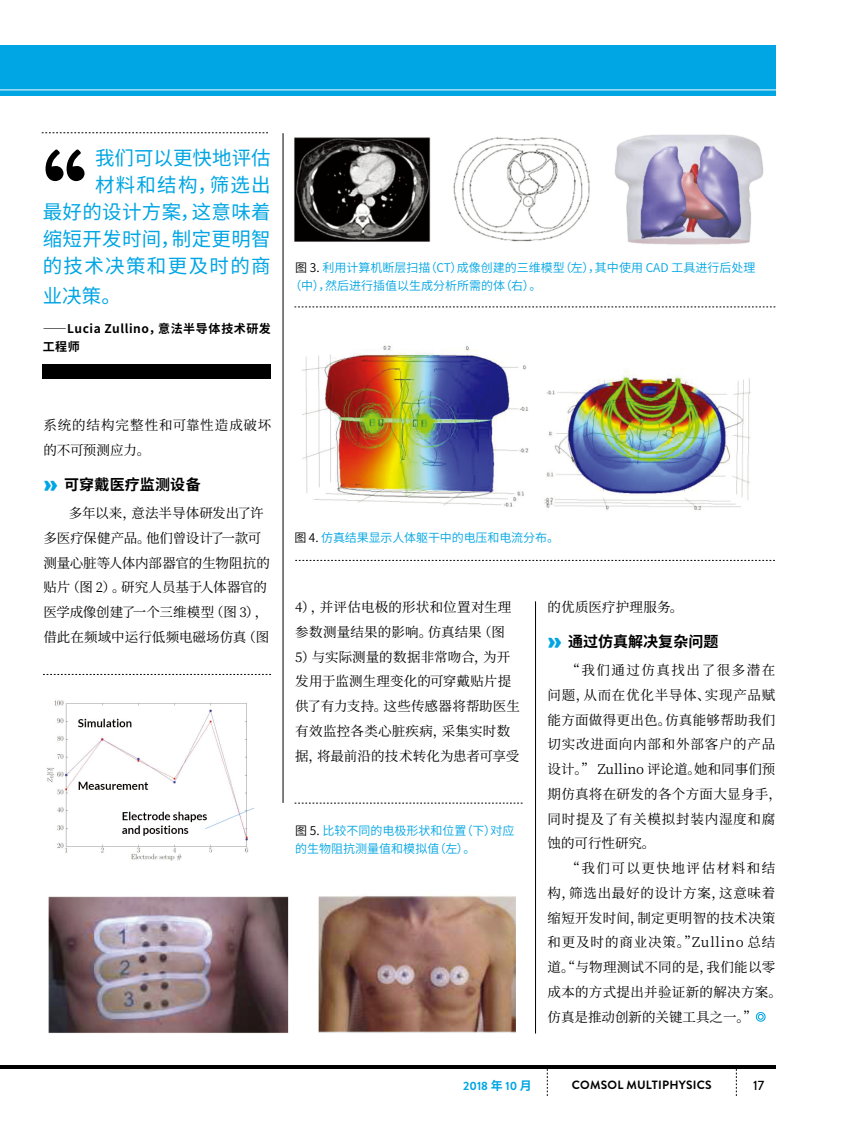
<style>
.page{position:relative;width:851px;height:1134px;background:#fff}
.page>*{position:absolute;margin:0;border:0;box-sizing:border-box;transform-origin:0 0}
.t1{font:19.5px/27px "Source Han Sans CN";letter-spacing:.015em;color:#00a5e3;text-align:right}
.t2{font:700 15px "Source Han Sans CN";color:#000}
.t3{font:13.5px/24.8px "Source Han Serif SC";letter-spacing:.02em;color:#000}
.t4{font:13.5px/24.8px "Source Han Serif SC";letter-spacing:.055em;color:#000}
.t5{font:13.5px/24.8px "Source Han Serif SC";letter-spacing:-.01em;color:#000}
.t6{font:13.5px/24.8px "Source Han Serif SC";letter-spacing:.06em;color:#000}
.t7{font:500 13.5px "Brandon Grotesque";color:#000}
.t8{font:12px/18px "Source Han Sans CN";color:#00a5e3}
.t9{font:700 12px/18px "Source Han Sans CN";letter-spacing:.045em;color:#000}
.t10{font:700 12px "Brandon Grotesque";letter-spacing:.02em;color:#000}
.t11{font:700 12px "Brandon Grotesque";color:#00a5e3}
.s1{color:#000}
.s2{font-family:"Brandon Grotesque";font-weight:900;font-size:28.5px;color:#00a5e3}
.s3{font-family:"Source Han Sans CN"}
</style>
<div class="page">
<div style="left:0;top:45px;width:775px;height:51px;background:#00a5e3"></div>
<hr style="left:0;top:90px;width:785px;height:1px;background:#fff">
<svg style="left:736px;top:1069px;width:1px;height:27px"></svg>
<svg style="left:547px;top:1069px;width:1px;height:27px"></svg>
<hr style="left:0;top:1065px;width:775px;height:4px;background:#000">
<img style="left:282px;top:133px;width:482px;height:113px">
<svg style="left:43px;top:674px;width:228px;height:1px"></svg>
<svg style="left:294px;top:803px;width:228px;height:1px"></svg>
<svg style="left:295px;top:560px;width:479px;height:1px"></svg>
<svg style="left:294px;top:307px;width:481px;height:1px"></svg>
<hr style="left:283px;top:133px;width:1px;height:670px;background:#000">
<hr style="left:535px;top:601px;width:1px;height:432px;background:#000">
<svg style="left:46px;top:149px;width:38px;height:32px"></svg>
<svg style="left:42px;top:133px;width:226px;height:1px"></svg>
<div style="left:43px;top:364px;width:228px;height:15px;background:#000"></div>
<img style="left:302px;top:345px;width:449px;height:165px">
<img style="left:47px;top:700px;width:206px;height:161px">
<img style="left:48px;top:895px;width:468px;height:138px">
<div style="left:755px;top:1012px;width:10px;height:10px;border:1px solid #00a5e3;border-radius:50%"></div>
<svg style="left:757px;top:1014px;width:6px;height:6px"></svg>
<h1 class="t1" style="left:43px;top:145px;width:229px">我们可以更快地评估<br>材料和结构，筛选出<br>最好的设计方案，这意味着缩短开发时间，制定更明智的技术决策和更及时的商</h1>
<h1 class="t1" style="left:43px;top:283px;width:80px">业决策。</h1>
<p class="t9" style="left:43px;top:320px;width:229px">——Lucia Zullino，意法半导体技术研发工程师</p>
<p class="t8" style="left:289px;top:259px;width:467px;text-indent:6px"><span class="s1">图 3.</span> 利用计算机断层扫描（CT）成像创建的三维模型（左），其中使用 CAD 工具进行后处理（中），然后进行插值以生成分析所需的体（右）。</p>
<p class="t6" style="left:43px;top:413px;width:229px">系统的结构完整性和可靠性造成破坏的不可预测应力。</p>
<p class="t2" style="left:43px;top:476px;width:159px"><span class="s2">»</span> 可穿戴医疗监测设备</p>
<p class="t5" style="left:43px;top:501px;width:228px;text-indent:26px">多年以来，意法半导体研发出了许多医疗保健产品。他们曾设计了一款可测量心脏等人体内部器官的生物阻抗的贴片（图 2）。研究人员基于人体器官的医学成像创建了一个三维模型（图 3），借此在频域中运行低频电磁场仿真（图</p>
<p class="t8" style="left:294px;top:529px;width:266px"><span class="s1">图 4.</span> 仿真结果显示人体躯干中的电压和电流分布。</p>
<p class="t3" style="left:295px;top:595px;width:226px">4），并评估电极的形状和位置对生理参数测量结果的影响。仿真结果（图<br>5）与实际测量的数据非常吻合，为开发用于监测生理变化的可穿戴贴片提供了有力支持。这些传感器将帮助医生有效监控各类心脏疾病，采集实时数据，将最前沿的技术转化为患者可享受</p>
<p class="t8" style="left:295px;top:822px;width:221px"><span class="s1">图 5.</span> 比较不同的电极形状和位置（下）对应的生物阻抗测量值和模拟值（左）。</p>
<p class="t3" style="left:547px;top:595px;width:137px">的优质医疗护理服务。</p>
<p class="t2" style="left:547px;top:634px;width:172px"><span class="s2">»</span> 通过仿真解决复杂问题</p>
<p class="t4" style="left:547px;top:658px;width:236px;text-indent:19px">“我们通过仿真找出了很多潜在问题，从而在优化半导体、实现产品赋能方面做得更出色。仿真能够帮助我们切实改进面向内部和外部客户的产品设计。” Zullino 评论道。她和同事们预期仿真将在研发的各个方面大显身手，同时提及了有关模拟封装内湿度和腐蚀的可行性研究。</p>
<p class="t3" style="left:547px;top:856px;width:236px;text-indent:19px">“我们可以更快地评估材料和结构，筛选出最好的设计方案，这意味着缩短开发时间，制定更明智的技术决策和更及时的商业决策。”Zullino 总结道。“与物理测试不同的是，我们能以零成本的方式提出并验证新的解决方案。仿真是推动创新的关键工具之一。”</p>
<p class="t11" style="left:463px;top:1078px;width:70px">2018 <span class="s3">年</span> 10 <span class="s3">月</span></p>
<p class="t10" style="left:571px;top:1077px;width:133px">COMSOL MULTIPHYSICS</p>
<p class="t7" style="left:753px;top:1076px;width:13px">17</p>
</div>
